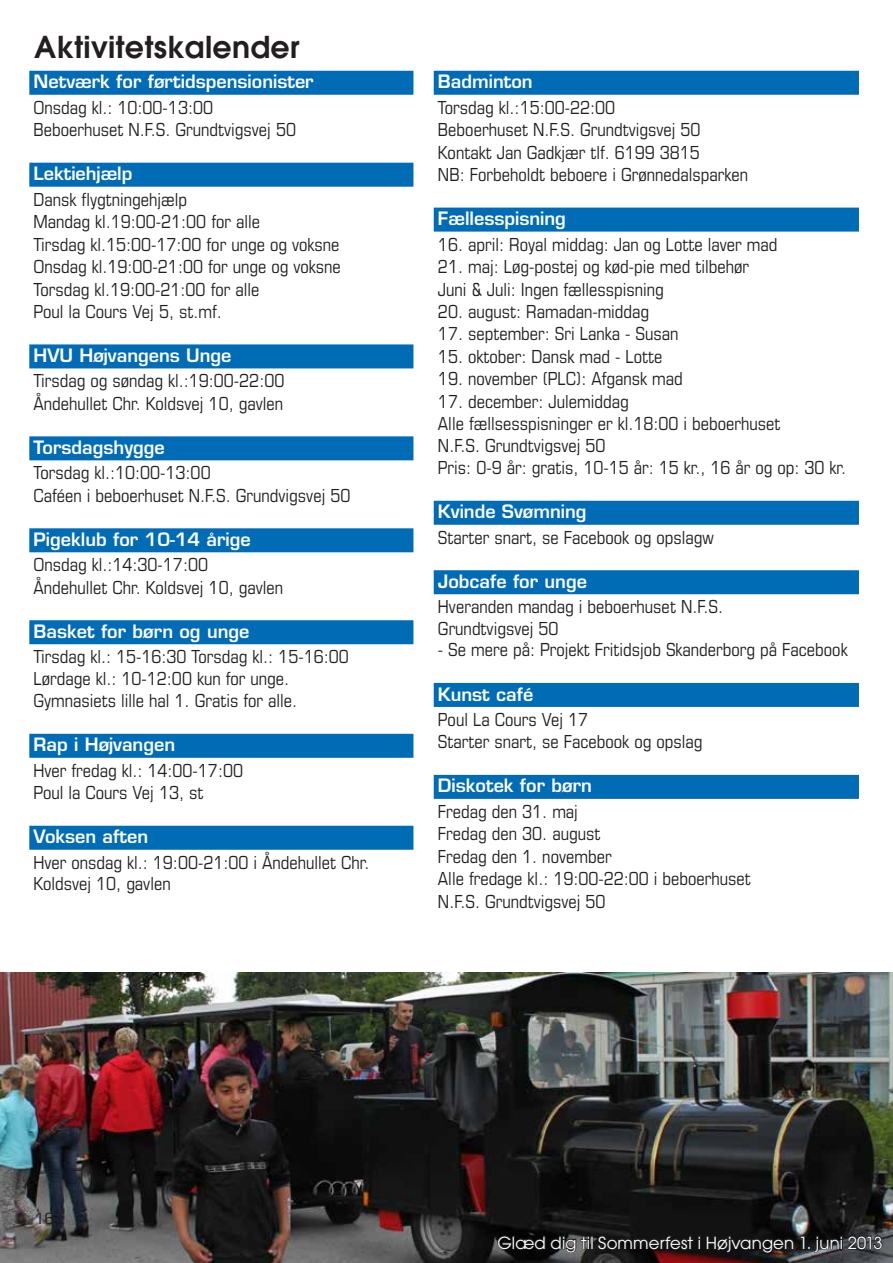
<style>
.page{position:relative;width:893px;height:1263px;background:#fff}
.page>*{position:absolute;margin:0;border:0;box-sizing:border-box;transform-origin:0 0}
.t1{font:600 30px "Avant Garde";letter-spacing:.01em;color:#231f20}
.t2{font:condensed 18px/22.5px "Eurostile";color:#231f20}
.t3{font:600 18px "Eurostile";color:#fff}
.t4{font:16.5px "Avant Garde";letter-spacing:.01em;color:#fff}
.t5{font:15px "Eurostile";color:#231f20}
</style>
<div class="page">
<div style="left:29px;top:71px;width:384px;height:24px;background:#006cb5"></div>
<div style="left:29px;top:163px;width:384px;height:24px;background:#006cb5"></div>
<div style="left:29px;top:344px;width:384px;height:24px;background:#006cb5"></div>
<div style="left:29px;top:436px;width:384px;height:24px;background:#006cb5"></div>
<div style="left:29px;top:528px;width:384px;height:24px;background:#006cb5"></div>
<div style="left:29px;top:620px;width:384px;height:24px;background:#006cb5"></div>
<div style="left:29px;top:734px;width:384px;height:24px;background:#006cb5"></div>
<div style="left:29px;top:826px;width:384px;height:24px;background:#006cb5"></div>
<div style="left:434px;top:71px;width:425px;height:24px;background:#006cb5"></div>
<div style="left:434px;top:208px;width:425px;height:24px;background:#006cb5"></div>
<div style="left:434px;top:501px;width:425px;height:24px;background:#006cb5"></div>
<div style="left:434px;top:570px;width:425px;height:24px;background:#006cb5"></div>
<div style="left:434px;top:683px;width:425px;height:24px;background:#006cb5"></div>
<div style="left:434px;top:775px;width:425px;height:24px;background:#006cb5"></div>
<img style="left:0;top:973px;width:893px;height:290px">
<svg style="left:497px;top:1234px;width:386px;height:19px;background:#1f1e1f"></svg>
<h1 class="t1" style="left:34px;top:27px;width:267px">Aktivitetskalender</h1>
<p class="t3" style="left:34px;top:70px;width:282px">Netværk for førtidspensionister</p>
<p class="t2" style="left:34px;top:96px;width:264px">Onsdag kl.: 10:00-13:00<br>Beboerhuset N.F.S. Grundtvigsvej 50</p>
<p class="t3" style="left:34px;top:162px;width:100px">Lektiehjælp</p>
<p class="t2" style="left:34px;top:188px;width:309px">Dansk flygtningehjælp<br>Mandag kl.19:00-21:00 for alle<br>Tirsdag kl.15:00-17:00 for unge og voksne Onsdag kl.19:00-21:00 for unge og voksne Torsdag kl.19:00-21:00 for alle<br>Poul la Cours Vej 5, st.mf.</p>
<p class="t3" style="left:34px;top:344px;width:199px">HVU Højvangens Unge</p>
<p class="t2" style="left:34px;top:369px;width:252px">Tirsdag og søndag kl.:19:00-22:00<br>Åndehullet Chr. Koldsvej 10, gavlen</p>
<p class="t3" style="left:34px;top:436px;width:133px">Torsdagshygge</p>
<p class="t2" style="left:34px;top:461px;width:318px">Torsdag kl.:10:00-13:00<br>Caféen i beboerhuset N.F.S. Grundvigsvej 50</p>
<p class="t3" style="left:34px;top:528px;width:219px">Pigeklub for 10-14 årige</p>
<p class="t2" style="left:34px;top:553px;width:251px">Onsdag kl.:14:30-17:00<br>Åndehullet Chr. Koldsvej 10, gavlen</p>
<p class="t3" style="left:34px;top:620px;width:217px">Basket for børn og unge</p>
<p class="t2" style="left:34px;top:645px;width:317px;line-height:22px">Tirsdag kl.: 15-16:30 Torsdag kl.: 15-16:00<br>Lørdage kl.: 10-12:00 kun for unge.<br>Gymnasiets lille hal 1. Gratis for alle.</p>
<p class="t3" style="left:34px;top:733px;width:143px">Rap i Højvangen</p>
<p class="t2" style="left:34px;top:759px;width:211px">Hver fredag kl.: 14:00-17:00<br>Poul la Cours Vej 13, st</p>
<p class="t3" style="left:34px;top:825px;width:116px">Voksen aften</p>
<p class="t2" style="left:34px;top:851px;width:337px;line-height:21.6px">Hver onsdag kl.: 19:00-21:00 i Åndehullet Chr.<br>Koldsvej 10, gavlen</p>
<p class="t3" style="left:438px;top:70px;width:96px">Badminton</p>
<p class="t2" style="left:438px;top:96px;width:312px">Torsdag kl.:15:00-22:00<br>Beboerhuset N.F.S. Grundtvigsvej 50<br>Kontakt Jan Gadkjær tlf. 6199 3815<br>NB: Forbeholdt beboere i Grønnedalsparken</p>
<p class="t3" style="left:438px;top:207px;width:129px">Fællesspisning</p>
<p class="t2" style="left:438px;top:233px;width:341px">16. april: Royal middag: Jan og Lotte laver mad</p>
<p class="t2" style="left:438px;top:255px;width:313px">21. maj: Løg-postej og kød-pie med tilbehør<br>Juni &amp; Juli: Ingen fællesspisning</p>
<p class="t2" style="left:438px;top:300px;width:213px">20. august: Ramadan-middag</p>
<p class="t2" style="left:438px;top:322px;width:242px">17. september: Sri Lanka - Susan</p>
<p class="t2" style="left:438px;top:345px;width:226px">15. oktober: Dansk mad - Lotte</p>
<p class="t2" style="left:438px;top:367px;width:246px">19. november (PLC): Afgansk mad</p>
<p class="t2" style="left:438px;top:390px;width:410px">17. december: Julemiddag<br>Alle fællsesspisninger er kl.18:00 i beboerhuset<br>N.F.S. Grundtvigsvej 50<br>Pris: 0-9 år: gratis, 10-15 år: 15 kr., 16 år og op: 30 kr.</p>
<p class="t3" style="left:438px;top:500px;width:150px">Kvinde Svømning</p>
<p class="t2" style="left:438px;top:526px;width:277px">Starter snart, se Facebook og opslagw</p>
<p class="t3" style="left:438px;top:570px;width:150px">Jobcafe for unge</p>
<p class="t2" style="left:438px;top:596px;width:286px;line-height:21.6px">Hveranden mandag i beboerhuset N.F.S.<br>Grundtvigsvej 50</p>
<p class="t2" style="left:438px;top:638px;width:411px">- Se mere på: Projekt Fritidsjob Skanderborg på Facebook</p>
<p class="t3" style="left:438px;top:683px;width:97px">Kunst café</p>
<p class="t2" style="left:438px;top:708px;width:266px">Poul La Cours Vej 17<br>Starter snart, se Facebook og opslag</p>
<p class="t3" style="left:438px;top:774px;width:156px">Diskotek for børn</p>
<p class="t2" style="left:438px;top:800px;width:314px">Fredag den 31. maj<br>Fredag den 30. august<br>Fredag den 1. november<br>Alle fredage kl.: 19:00-22:00 i beboerhuset<br>N.F.S. Grundtvigsvej 50</p>
<p class="t5" style="left:34px;top:1209px;width:22px">16</p>
<p class="t4" style="left:497px;top:1233px;width:386px">Glæd dig til Sommerfest i Højvangen 1. juni 2013</p>
</div>
